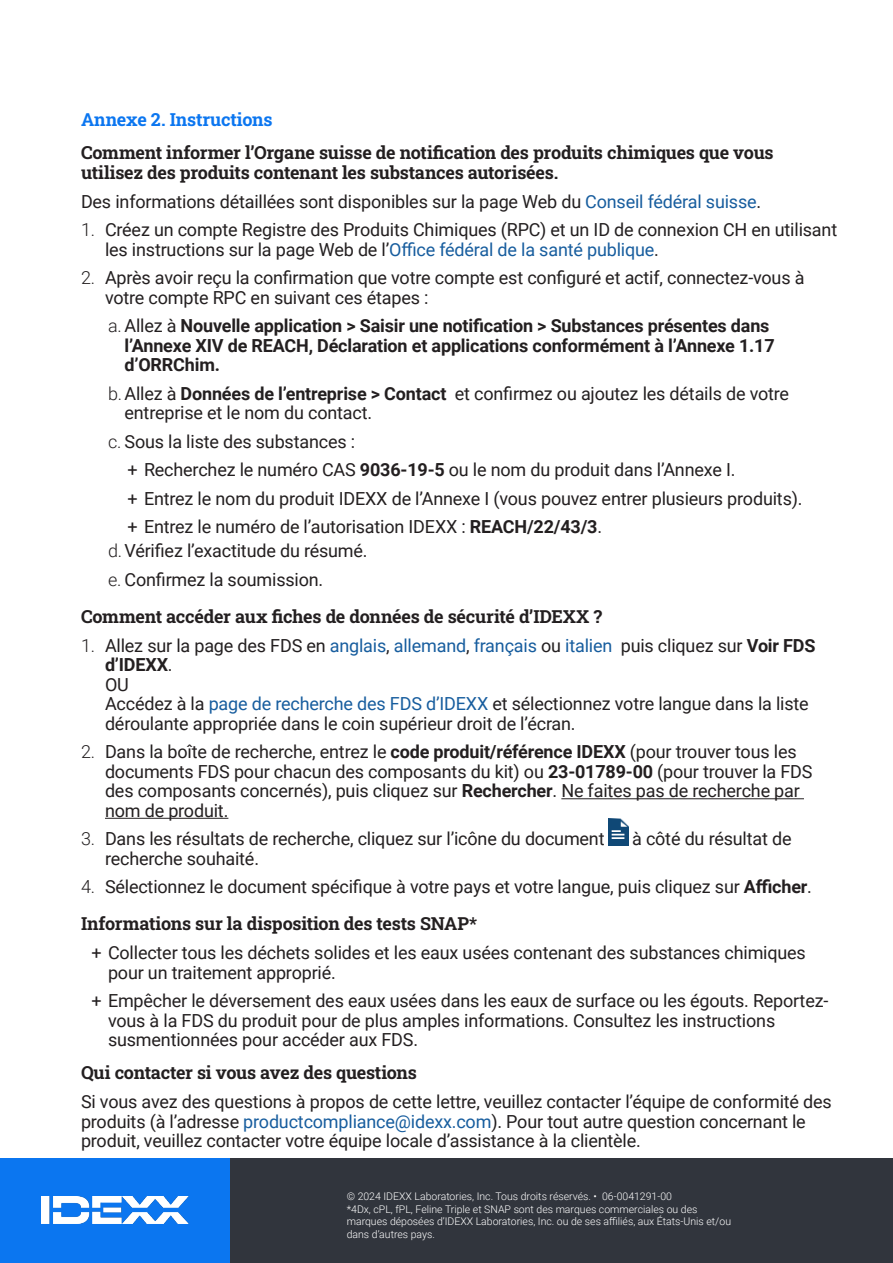
<style>
.page{position:relative;width:893px;height:1263px;background:#fff}
.page>*{position:absolute;margin:0;border:0;box-sizing:border-box;transform-origin:0 0}
.LETTER_COPY{font:18px/19.5px "Roboto";letter-spacing:-.01em;color:#231f20}
.SUBHEAD{font:18px/19.5px "Roboto Slab";letter-spacing:-.015em;color:#231f20}
.t1{font:700 18px/19.5px "Roboto";letter-spacing:-.01em;color:#231f20}
.SUBHEAD-2{font:18px "Roboto Slab";letter-spacing:-.01em;color:#0b76f0}
.Legal_info_1{font:300 10.5px/12.6px "Roboto";color:#fff}
.s1{color:#175d9e}
.s2{font-weight:300}
.s3{font-weight:400}
.s4{font-weight:700}
</style>
<div class="page">
<hr style="left:561px;top:798px;width:243px;height:1px;background:#231f20">
<hr style="left:105px;top:818px;width:123px;height:1px;background:#231f20">
<img style="left:609px;top:818px;width:19px;height:27px">
<div style="left:0;top:1158px;width:230px;height:105px;background:#0b76f0"></div>
<div style="left:230px;top:1158px;width:663px;height:105px;background:#31353d"></div>
<img style="left:42px;top:1196px;width:146px;height:27px">
<p class="SUBHEAD-2" style="left:81px;top:107px;width:193px">Annexe 2. Instructions</p>
<p class="SUBHEAD" style="left:81px;top:142px;width:694px">Comment informer l’Organe suisse de notification des produits chimiques que vous utilisez des produits contenant les substances autorisées.</p>
<p class="LETTER_COPY" style="left:81px;top:191px;width:682px">Des informations détaillées sont disponibles sur la page Web du <span class="s1">Conseil fédéral suisse</span>.</p>
<p class="LETTER_COPY" style="left:105px;top:220px;width:734px;text-indent:-24px"><span class="s2">1.</span> Créez un compte Registre des Produits Chimiques (RPC) et un ID de connexion CH en utilisant les instructions sur la page Web de l’<span class="s1">Office fédéral de la santé publique</span>.</p>
<p class="LETTER_COPY" style="left:105px;top:268px;width:701px;text-indent:-24px"><span class="s2">2.</span> Après avoir reçu la confirmation que votre compte est configuré et actif, connectez-vous à votre compte RPC en suivant ces étapes :</p>
<p class="t1" style="left:124px;top:316px;width:652px;text-indent:-16px"><span class="s2">a.</span> <span class="s3">Allez à</span> Nouvelle application &gt; Saisir une notification &gt; Substances présentes dans l’Annexe XIV de REACH, Déclaration et applications conformément à l’Annexe 1.17 d’ORRChim.</p>
<p class="LETTER_COPY" style="left:124px;top:383px;width:666px;text-indent:-16px"><span class="s2">b.</span>Allez à <span class="s4">Données de l’entreprise &gt; Contact</span> et confirmez ou ajoutez les détails de votre entreprise et le nom du contact.</p>
<p class="LETTER_COPY" style="left:108px;top:431px;width:249px"><span class="s2">c.</span> Sous la liste des substances :</p>
<p class="LETTER_COPY" style="left:128px;top:460px;width:609px">+ Recherchez le numéro CAS <span class="s4">9036-19-5</span> ou le nom du produit dans l’Annexe I.</p>
<p class="LETTER_COPY" style="left:128px;top:488px;width:677px">+ Entrez le nom du produit IDEXX de l’Annexe I (vous pouvez entrer plusieurs produits).</p>
<p class="LETTER_COPY" style="left:128px;top:517px;width:476px">+ Entrez le numéro de l’autorisation IDEXX : <span class="s4">REACH/22/43/3</span>.</p>
<p class="LETTER_COPY" style="left:108px;top:541px;width:261px"><span class="s2">d.</span>Vérifiez l’exactitude du résumé.</p>
<p class="LETTER_COPY" style="left:108px;top:569px;width:217px"><span class="s2">e.</span> Confirmez la soumission.</p>
<p class="SUBHEAD" style="left:81px;top:606px;width:523px">Comment accéder aux fiches de données de sécurité d’IDEXX ?</p>
<p class="LETTER_COPY" style="left:105px;top:635px;width:712px;text-indent:-24px"><span class="s2">1.</span> Allez sur la page des FDS en <span class="s1">anglais</span>, <span class="s1">allemand</span>, <span class="s1">français</span> ou <span class="s1">italien</span> puis cliquez sur <span class="s4">Voir FDS d’IDEXX</span>.<br>OU<br>Accédez à la <span class="s1">page de recherche des FDS d’IDEXX</span> et sélectionnez votre langue dans la liste déroulante appropriée dans le coin supérieur droit de l’écran.</p>
<p class="LETTER_COPY" style="left:105px;top:742px;width:709px;text-indent:-24px"><span class="s2">2.</span> Dans la boîte de recherche, entrez le <span class="s4">code produit/référence IDEXX</span> (pour trouver tous les documents FDS pour chacun des composants du kit) ou <span class="s4">23-01789-00</span> (pour trouver la FDS des composants concernés), puis cliquez sur <span class="s4">Rechercher</span>. Ne faites pas de recherche par nom de produit.</p>
<p class="LETTER_COPY" style="left:81px;top:829px;width:525px"><span class="s2">3.</span> Dans les résultats de recherche, cliquez sur l’icône du document</p>
<p class="LETTER_COPY" style="left:632px;top:829px;width:161px">à côté du résultat de</p>
<p class="LETTER_COPY" style="left:105px;top:848px;width:156px">recherche souhaité.</p>
<p class="LETTER_COPY" style="left:81px;top:877px;width:732px"><span class="s2">4.</span> Sélectionnez le document spécifique à votre pays et votre langue, puis cliquez sur <span class="s4">Afficher</span>.</p>
<p class="SUBHEAD" style="left:81px;top:913px;width:398px">Informations sur la disposition des tests SNAP*</p>
<p class="LETTER_COPY" style="left:108px;top:943px;width:699px;text-indent:-16px">+ Collecter tous les déchets solides et les eaux usées contenant des substances chimiques pour un traitement approprié.</p>
<p class="LETTER_COPY" style="left:108px;top:991px;width:722px;text-indent:-16px">+ Empêcher le déversement des eaux usées dans les eaux de surface ou les égouts. Reportez&shy;vous à la FDS du produit pour de plus amples informations. Consultez les instructions susmentionnées pour accéder aux FDS.</p>
<p class="SUBHEAD" style="left:81px;top:1062px;width:337px">Qui contacter si vous avez des questions</p>
<p class="LETTER_COPY" style="left:81px;top:1091px;width:752px">Si vous avez des questions à propos de cette lettre, veuillez contacter l’équipe de conformité des produits (à l’adresse <span class="s1">productcompliance@idexx.com</span>). Pour tout autre question concernant le produit, veuillez contacter votre équipe locale d’assistance à la clientèle.</p>
<p class="Legal_info_1" style="left:347px;top:1190px;width:327px">© 2024 IDEXX Laboratories, Inc. Tous droits réservés. • 06-0041291-00</p>
<p class="Legal_info_1" style="left:347px;top:1202px;width:386px">*4Dx, cPL, fPL, Feline Triple et SNAP sont des marques commerciales ou des marques déposées d’IDEXX Laboratories, Inc. ou de ses affiliés, aux États-Unis et/ou dans d’autres pays.</p>
</div>
